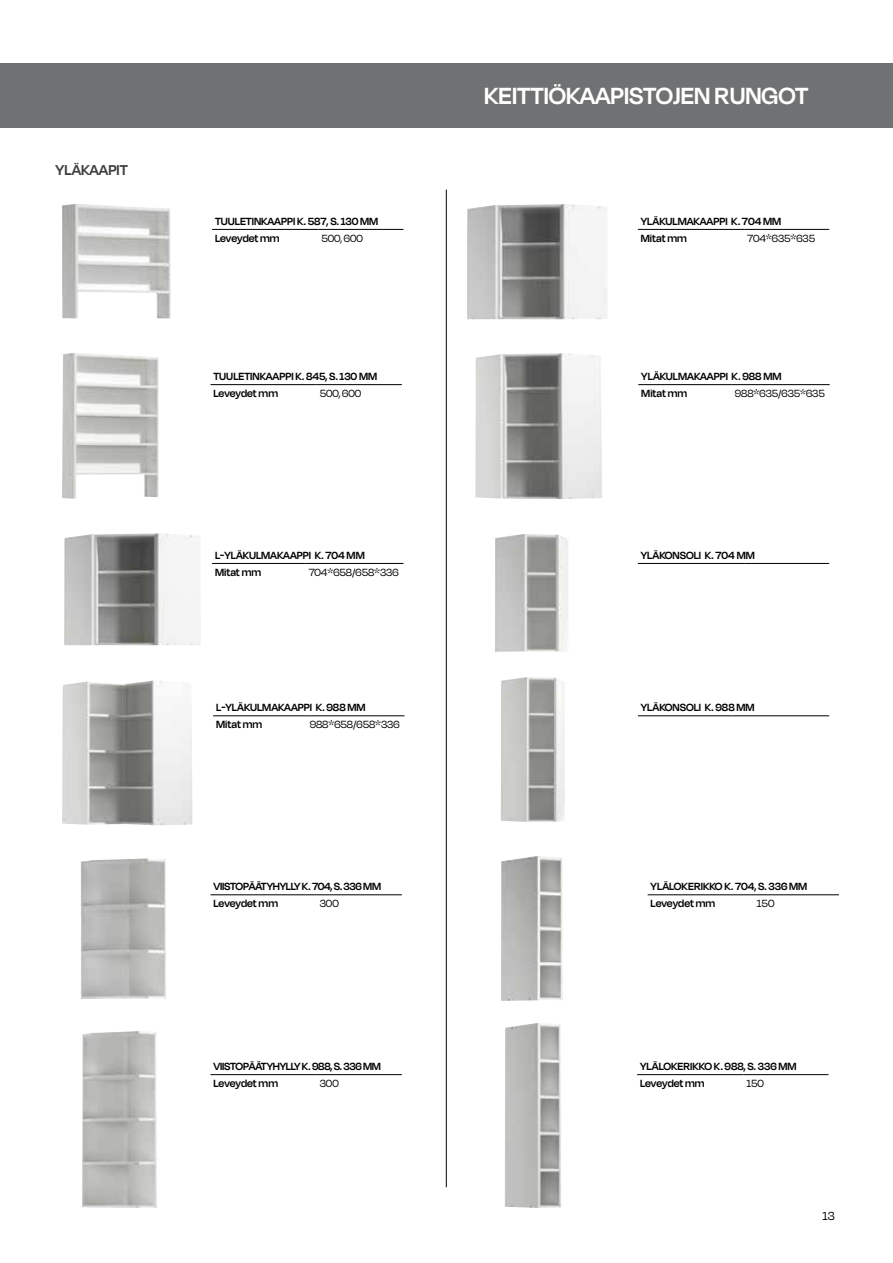
<style>
.page{position:relative;width:893px;height:1263px;background:#fff}
.page>*{position:absolute;margin:0;border:0;box-sizing:border-box;transform-origin:0 0}
.t1{font:600 27px "Degular Display";color:#fff}
.t2{font:600 16.5px "Degular Display";color:#3e3d40}
.t3{font:13.5px "Degular Display";color:#000}
.t4{font:600 12px/17px "Degular Display";color:#000}
.t5{font:12px "Degular Display";color:#000}
.t6{font:600 12px/17px "Degular Display";letter-spacing:-.02em;color:#000}
</style>
<div class="page">
<div style="left:0;top:63px;width:893px;height:65px;background:#707172"></div>
<hr style="left:446px;top:190px;width:1px;height:997px;background:#000">
<img style="left:62px;top:204px;width:109px;height:114px">
<hr style="left:212px;top:229px;width:106px;height:1px;background:#000">
<hr style="left:318px;top:229px;width:85px;height:1px;background:#000">
<img style="left:475px;top:353px;width:127px;height:146px">
<hr style="left:638px;top:384px;width:94px;height:1px;background:#000">
<hr style="left:732px;top:384px;width:98px;height:1px;background:#000">
<hr style="left:638px;top:229px;width:106px;height:1px;background:#000">
<hr style="left:744px;top:229px;width:85px;height:1px;background:#000">
<img style="left:467px;top:204px;width:140px;height:115px">
<hr style="left:212px;top:563px;width:94px;height:1px;background:#000">
<hr style="left:306px;top:563px;width:97px;height:1px;background:#000">
<img style="left:64px;top:533px;width:137px;height:112px">
<img style="left:81px;top:858px;width:85px;height:141px">
<hr style="left:210px;top:894px;width:107px;height:1px;background:#000">
<hr style="left:317px;top:894px;width:85px;height:1px;background:#000">
<hr style="left:648px;top:894px;width:106px;height:1px;background:#000">
<hr style="left:754px;top:894px;width:85px;height:1px;background:#000">
<img style="left:505px;top:1023px;width:56px;height:185px">
<hr style="left:637px;top:1074px;width:106px;height:1px;background:#000">
<hr style="left:743px;top:1074px;width:85px;height:1px;background:#000">
<img style="left:501px;top:856px;width:62px;height:145px">
<hr style="left:638px;top:715px;width:93px;height:1px;background:#000">
<hr style="left:731px;top:715px;width:98px;height:1px;background:#000">
<hr style="left:638px;top:563px;width:106px;height:1px;background:#000">
<hr style="left:744px;top:563px;width:85px;height:1px;background:#000">
<img style="left:495px;top:534px;width:73px;height:118px">
<img style="left:501px;top:677px;width:64px;height:145px">
<img style="left:62px;top:353px;width:97px;height:146px">
<hr style="left:210px;top:384px;width:107px;height:1px;background:#000">
<hr style="left:317px;top:384px;width:85px;height:1px;background:#000">
<img style="left:62px;top:680px;width:131px;height:145px">
<hr style="left:213px;top:715px;width:94px;height:1px;background:#000">
<hr style="left:307px;top:715px;width:97px;height:1px;background:#000">
<img style="left:82px;top:1031px;width:75px;height:177px">
<hr style="left:210px;top:1074px;width:107px;height:1px;background:#000">
<hr style="left:317px;top:1074px;width:85px;height:1px;background:#000">
<h2 class="t2" style="left:56px;top:161px;width:74px">YLÄKAAPIT</h2>
<p class="t4" style="left:215px;top:212px;width:165px">TUULETINKAAPPI K. 587, S. 130 MM<br>Leveydet mm</p>
<p class="t5" style="left:321px;top:231px;width:43px">500, 600</p>
<p class="t4" style="left:214px;top:368px;width:165px">TUULETINKAAPPI K. 845, S. 130 MM<br>Leveydet mm</p>
<p class="t5" style="left:320px;top:387px;width:43px">500, 600</p>
<p class="t4" style="left:215px;top:546px;width:151px">L-YLÄKULMAKAAPPI K. 704 MM<br>Mitat mm</p>
<p class="t5" style="left:309px;top:565px;width:91px">704*658/658*336</p>
<p class="t4" style="left:216px;top:699px;width:151px">L-YLÄKULMAKAAPPI K. 988 MM<br>Mitat mm</p>
<p class="t5" style="left:310px;top:717px;width:91px">988*658/658*336</p>
<p class="t6" style="left:214px;top:878px;width:169px">VIISTOPÄÄTYHYLLY K. 704, S. 336 MM<br>Leveydet mm</p>
<p class="t5" style="left:320px;top:897px;width:20px">300</p>
<p class="t6" style="left:214px;top:1057px;width:169px">VIISTOPÄÄTYHYLLY K. 988, S. 336 MM<br>Leveydet mm</p>
<p class="t5" style="left:320px;top:1077px;width:20px">300</p>
<h1 class="t1" style="left:484px;top:80px;width:326px">KEITTIÖKAAPISTOJEN RUNGOT</h1>
<p class="t4" style="left:641px;top:212px;width:142px">YLÄKULMAKAAPPI K. 704 MM<br>Mitat mm</p>
<p class="t5" style="left:747px;top:231px;width:69px">704*635*635</p>
<p class="t4" style="left:641px;top:368px;width:142px">YLÄKULMAKAAPPI K. 988 MM<br>Mitat mm</p>
<p class="t5" style="left:735px;top:386px;width:91px">988*635/635*635</p>
<p class="t4" style="left:641px;top:546px;width:115px">YLÄKONSOLI K. 704 MM</p>
<p class="t4" style="left:641px;top:699px;width:115px">YLÄKONSOLI K. 988 MM</p>
<p class="t4" style="left:651px;top:878px;width:158px">YLÄLOKERIKKO K. 704, S. 336 MM<br>Leveydet mm</p>
<p class="t5" style="left:757px;top:897px;width:19px">150</p>
<p class="t4" style="left:640px;top:1057px;width:158px">YLÄLOKERIKKO K. 988, S. 336 MM<br>Leveydet mm</p>
<p class="t5" style="left:746px;top:1077px;width:19px">150</p>
<p class="t3" style="left:822px;top:1208px;width:14px">13</p>
</div>
